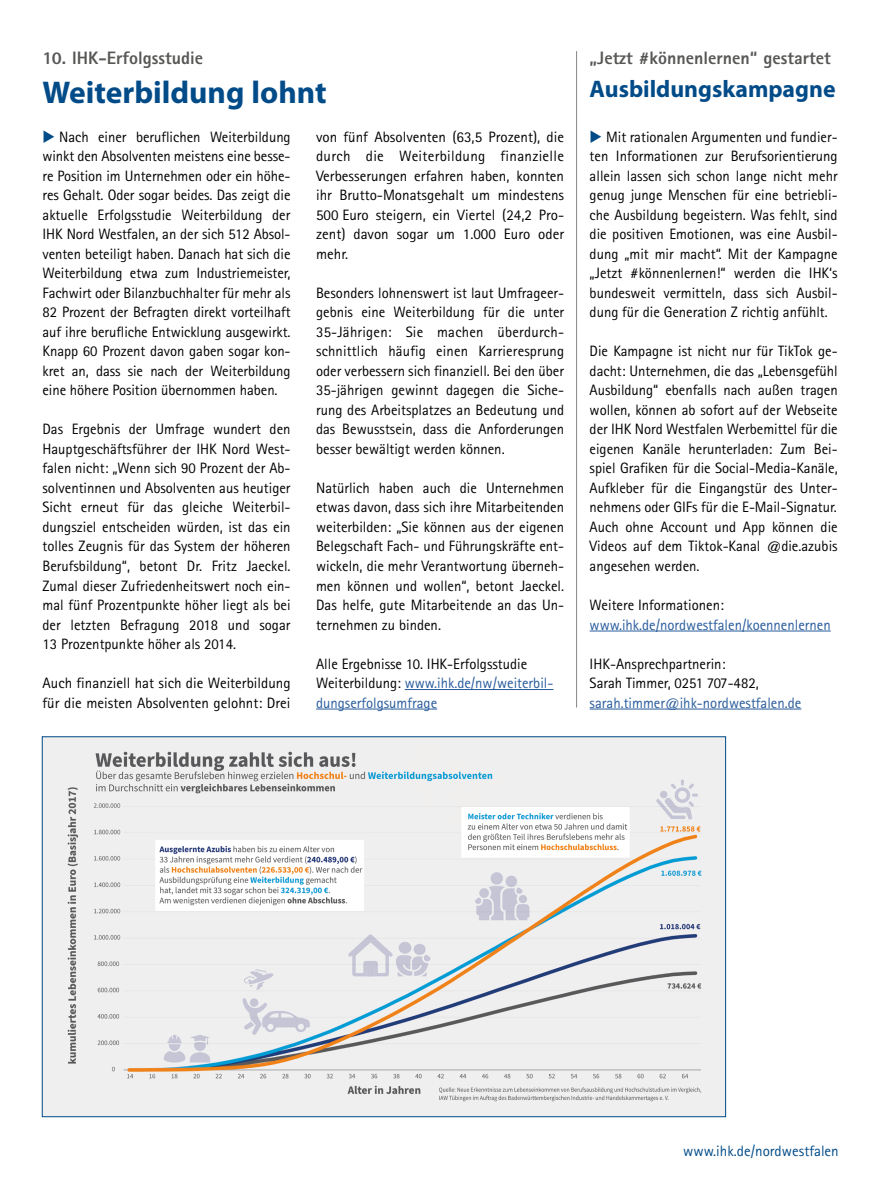
<style>
.page{position:relative;width:893px;height:1191px;background:#fff}
.page>*{position:absolute;margin:0;border:0;box-sizing:border-box;transform-origin:0 0}
.Overline{font:700 31.5px "Myriad Pro";color:#004b88}
.Headline_blau{font:700 24px "Myriad Pro";color:#004b88}
.Overline-2{font:800 18px "Rotis Sans Serif";color:#575756}
.Copy{font:15px/19.5px "Rotis Sans Serif";color:#000;text-align:justify}
.Copy-2{font:15px "Rotis Sans Serif";color:#275b9b}
.t1{font:15px "Rotis Sans Serif";color:#004b88}
.s1{color:#004b88}
.s2{color:#275b9b}
</style>
<div class="page">
<hr style="left:590px;top:630px;width:241px;height:1px;background:#275b9b">
<hr style="left:590px;top:708px;width:211px;height:1px;background:#275b9b">
<hr style="left:576px;top:51px;width:1px;height:656px;background:#878787">
<hr style="left:405px;top:689px;width:148px;height:1px;background:#275b9b">
<hr style="left:316px;top:708px;width:121px;height:1px;background:#275b9b">
<img style="left:44px;top:738px;width:680px;height:377px">
<p class="Overline-2" style="left:43px;top:46px;width:162px">10. IHK-Erfolgsstudie</p>
<p class="Overline" style="left:43px;top:72px;width:286px">Weiterbildung lohnt</p>
<p class="Copy" style="left:43px;top:127px;width:250px"><span class="s1">◆</span> Nach einer beruflichen Weiterbildung winkt den Absolventen meistens eine besse&shy;re Position im Unternehmen oder ein höhe&shy;res Gehalt. Oder sogar beides. Das zeigt die aktuelle Erfolgsstudie Weiterbildung der IHK Nord Westfalen, an der sich 512 Absol&shy;venten beteiligt haben. Danach hat sich die Weiterbildung etwa zum Industriemeister, Fachwirt oder Bilanzbuchhalter für mehr als 82 Prozent der Befragten direkt vorteilhaft auf ihre berufliche Entwicklung ausgewirkt.<br>Knapp 60 Prozent davon gaben sogar kon&shy;kret an, dass sie nach der Weiterbildung eine höhere Position übernommen haben.</p>
<p class="Copy" style="left:43px;top:419px;width:250px">Das Ergebnis der Umfrage wundert den Hauptgeschäftsführer der IHK Nord West&shy;falen nicht: „Wenn sich 90 Prozent der Ab&shy;solventinnen und Absolventen aus heutiger Sicht erneut für das gleiche Weiterbil&shy;dungsziel entscheiden würden, ist das ein tolles Zeugnis für das System der höheren Berufsbildung“, betont Dr. Fritz Jaeckel.<br>Zumal dieser Zufriedenheitswert noch ein&shy;mal fünf Prozentpunkte höher liegt als bei der letzten Befragung 2018 und sogar 13 Prozentpunkte höher als 2014.</p>
<p class="Copy" style="left:43px;top:673px;width:250px">Auch finanziell hat sich die Weiterbildung für die meisten Absolventen gelohnt: Drei</p>
<p class="Copy" style="left:316px;top:127px;width:250px">von fünf Absolventen (63,5 Prozent), die durch die Weiterbildung finanzielle Verbesserungen erfahren haben, konnten ihr Brutto-Monatsgehalt um mindestens 500 Euro steigern, ein Viertel (24,2 Pro&shy;zent) davon sogar um 1.000 Euro oder mehr.</p>
<p class="Copy" style="left:316px;top:283px;width:250px">Besonders lohnenswert ist laut Umfrageer&shy;gebnis eine Weiterbildung für die unter 35-Jährigen: Sie machen überdurch&shy;schnittlich häufig einen Karrieresprung oder verbessern sich finanziell. Bei den über 35-jährigen gewinnt dagegen die Siche&shy;rung des Arbeitsplatzes an Bedeutung und das Bewusstsein, dass die Anforderungen besser bewältigt werden können.</p>
<p class="Copy" style="left:316px;top:478px;width:250px">Natürlich haben auch die Unternehmen etwas davon, dass sich ihre Mitarbeitenden weiterbilden: „Sie können aus der eigenen Belegschaft Fach- und Führungskräfte ent&shy;wickeln, die mehr Verantwortung überneh&shy;men können und wollen“, betont Jaeckel.<br>Das helfe, gute Mitarbeitende an das Un&shy;ternehmen zu binden.</p>
<p class="Copy" style="left:316px;top:653px;width:239px;text-align:left">Alle Ergebnisse 10. IHK-Erfolgsstudie<br>Weiterbildung: <span class="s2">www.ihk.de/nw/weiterbil&shy;dungserfolgsumfrage</span></p>
<p class="Overline-2" style="left:590px;top:46px;width:243px">„Jetzt #könnenlernen“ gestartet</p>
<p class="Headline_blau" style="left:590px;top:73px;width:247px">Ausbildungskampagne</p>
<p class="Copy" style="left:590px;top:127px;width:250px"><span class="s1">◆</span> Mit rationalen Argumenten und fundier&shy;ten Informationen zur Berufsorientierung allein lassen sich schon lange nicht mehr genug junge Menschen für eine betriebli&shy;che Ausbildung begeistern. Was fehlt, sind die positiven Emotionen, was eine Ausbil&shy;dung „mit mir macht“. Mit der Kampagne „Jetzt #könnenlernen!“ werden die IHK‘s bundesweit vermitteln, dass sich Ausbil&shy;dung für die Generation Z richtig anfühlt.</p>
<p class="Copy" style="left:590px;top:341px;width:250px">Die Kampagne ist nicht nur für TikTok ge&shy;dacht: Unternehmen, die das „Lebensgefühl Ausbildung“ ebenfalls nach außen tragen wollen, können ab sofort auf der Webseite der IHK Nord Westfalen Werbemittel für die eigenen Kanäle herunterladen: Zum Bei&shy;spiel Grafiken für die Social-Media-Kanäle, Aufkleber für die Eingangstür des Unter&shy;nehmens oder GIFs für die E-Mail-Signatur.</p>
<p class="Copy" style="left:590px;top:517px;width:250px">Auch ohne Account und App können die Videos auf dem Tiktok-Kanal @die.azubis angesehen werden.</p>
<p class="Copy" style="left:590px;top:595px;width:136px">Weitere Informationen:</p>
<p class="Copy-2" style="left:590px;top:615px;width:243px">www.ihk.de/nordwestfalen/koennenlernen</p>
<p class="Copy" style="left:590px;top:653px;width:213px;text-align:left">IHK-Ansprechpartnerin:<br>Sarah Timmer, 0251 707-482, <span class="s2">sarah.timmer@ihk-nordwestfalen.de</span></p>
<p class="t1" style="left:683px;top:1141px;width:157px">www.ihk.de/nordwestfalen</p>
</div>
